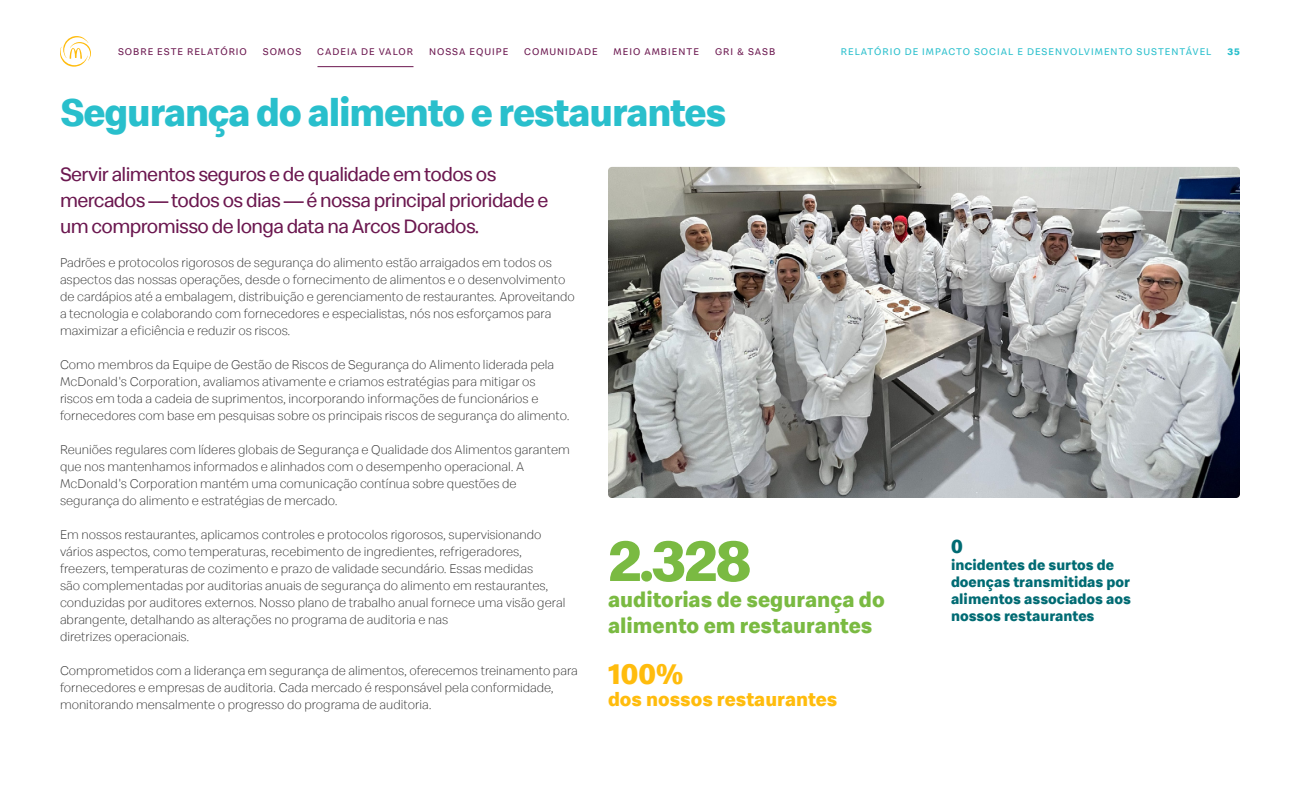
<style>
.page{position:relative;width:1300px;height:800px;background:#fff}
.page>*{position:absolute;margin:0;border:0;box-sizing:border-box;transform-origin:0 0}
.t1{font:700 60px "Speedee";color:#7aba42}
.t2{font:700 40px "Speedee";letter-spacing:-.03em;color:#29bfcc}
.t3{font:700 30px "Speedee";color:#ffbc0d}
.t4{font:700 22px/26px "Speedee";color:#7aba42}
.t5{font:20px/26px "Speedee";letter-spacing:-.03em;color:#6b174f}
.t6{font:700 20px "Speedee";color:#ffbc0d}
.t7{font:700 20px "Speedee";color:#006b73}
.t8{font:700 15px/17px "Speedee";color:#006b73}
.t9{font:300 13px/17px "Speedee";color:#2d2d2d}
.t10{font:10px "Speedee";letter-spacing:.1em;color:#6b174f}
.t11{font:10px "Speedee";letter-spacing:.1em;color:#29bfcc}
.t12{font:700 10px "Speedee";color:#29bfcc}
</style>
<div class="page">
<img style="left:608px;top:167px;width:632px;height:331px">
<svg style="left:60px;top:36px;width:31px;height:31px"></svg>
<p class="t10" style="left:118px;top:45px;width:130px">SOBRE ESTE RELATÓRIO</p>
<p class="t10" style="left:263px;top:45px;width:40px">SOMOS</p>
<p class="t10" style="left:317px;top:45px;width:97px">CADEIA DE VALOR</p>
<p class="t10" style="left:429px;top:45px;width:81px">NOSSA EQUIPE</p>
<p class="t10" style="left:524px;top:45px;width:75px">COMUNIDADE</p>
<p class="t10" style="left:614px;top:45px;width:87px">MEIO AMBIENTE</p>
<p class="t10" style="left:715px;top:45px;width:62px">GRI &amp; SASB</p>
<p class="t11" style="left:841px;top:45px;width:372px">RELATÓRIO DE IMPACTO SOCIAL E DESENVOLVIMENTO SUSTENTÁVEL</p>
<p class="t12" style="left:1228px;top:45px;width:14px">35</p>
<h2 class="t2" style="left:60px;top:87px;width:668px">Segurança do alimento e restaurantes</h2>
<h3 class="t5" style="left:60px;top:161px;width:490px">Servir alimentos seguros e de qualidade em todos os mercados — todos os dias — é nossa principal prioridade e um compromisso de longa data na Arcos Dorados.</h3>
<p class="t9" style="left:60px;top:254px;width:516px">Padrões e protocolos rigorosos de segurança do alimento estão arraigados em todos os aspectos das nossas operações, desde o fornecimento de alimentos e o desenvolvimento de cardápios até a embalagem, distribuição e gerenciamento de restaurantes. Aproveitando a tecnologia e colaborando com fornecedores e especialistas, nós nos esforçamos para maximizar a eficiência e reduzir os riscos.</p>
<p class="t9" style="left:60px;top:356px;width:511px">Como membros da Equipe de Gestão de Riscos de Segurança do Alimento liderada pela McDonald's Corporation, avaliamos ativamente e criamos estratégias para mitigar os riscos em toda a cadeia de suprimentos, incorporando informações de funcionários e fornecedores com base em pesquisas sobre os principais riscos de segurança do alimento.</p>
<p class="t9" style="left:60px;top:441px;width:511px">Reuniões regulares com líderes globais de Segurança e Qualidade dos Alimentos garantem que nos mantenhamos informados e alinhados com o desempenho operacional. A McDonald's Corporation mantém uma comunicação contínua sobre questões de segurança do alimento e estratégias de mercado.</p>
<p class="t9" style="left:60px;top:526px;width:507px">Em nossos restaurantes, aplicamos controles e protocolos rigorosos, supervisionando vários aspectos, como temperaturas, recebimento de ingredientes, refrigeradores, freezers, temperaturas de cozimento e prazo de validade secundário. Essas medidas<br>são complementadas por auditorias anuais de segurança do alimento em restaurantes, conduzidas por auditores externos. Nosso plano de trabalho anual fornece uma visão geral abrangente, detalhando as alterações no programa de auditoria e nas<br>diretrizes operacionais.</p>
<p class="t9" style="left:60px;top:662px;width:519px">Comprometidos com a liderança em segurança de alimentos, oferecemos treinamento para fornecedores e empresas de auditoria. Cada mercado é responsável pela conformidade, monitorando mensalmente o progresso do programa de auditoria.</p>
<h1 class="t1" style="left:608px;top:523px;width:145px">2.328</h1>
<h3 class="t4" style="left:608px;top:587px;width:278px">auditorias de segurança do alimento em restaurantes</h3>
<h3 class="t3" style="left:608px;top:655px;width:77px">100%</h3>
<h3 class="t6" style="left:608px;top:687px;width:231px">dos nossos restaurantes</h3>
<h3 class="t7" style="left:951px;top:534px;width:13px">0</h3>
<p class="t8" style="left:951px;top:557px;width:181px">incidentes de surtos de doenças transmitidas por alimentos associados aos nossos restaurantes</p>
</div>
